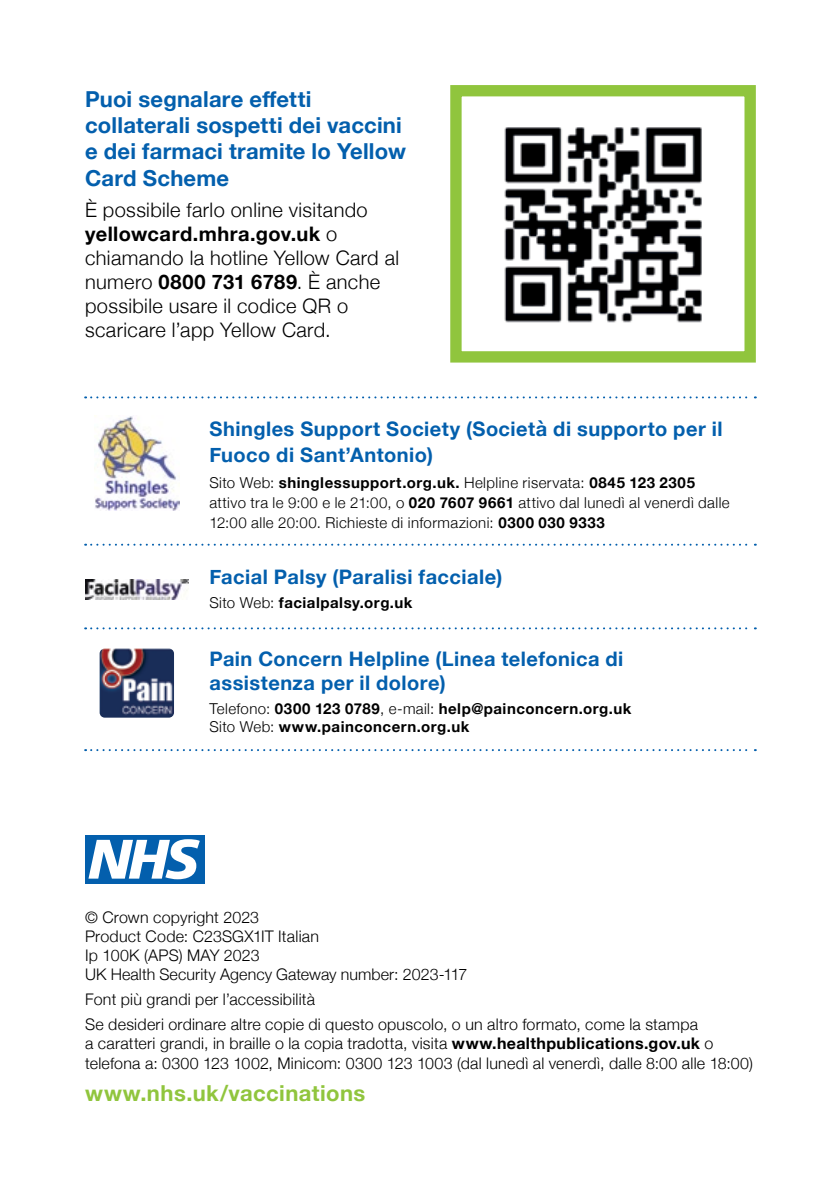
<style>
.page{position:relative;width:840px;height:1191px;background:#fff}
.page>*{position:absolute;margin:0;border:0;box-sizing:border-box;transform-origin:0 0}
.t1{font:700 22px/26.4px "Helvetica Neue";letter-spacing:.01em;color:#035fad}
.Body{font:700 22px "Helvetica Neue";letter-spacing:.02em;color:#90c53d}
.Body-2{font:300 20px/24px "Helvetica Neue";letter-spacing:.02em;color:#000}
.Body-3{font:700 20px/26px "Helvetica Neue";letter-spacing:.025em;color:#035fad}
.Body-4{font:300 16px/19.2px "Helvetica Neue";letter-spacing:.015em;color:#000}
.Body-5{font:300 15px/20px "Helvetica Neue";letter-spacing:.03em;color:#000}
.Body-6{font:700 15px/18px "Helvetica Neue";letter-spacing:.035em;color:#000}
.s1{font-weight:700}
.s2{font-weight:300}
</style>
<div class="page">
<div style="left:85px;top:835px;width:119px;height:48px;background:#035fad"></div>
<svg style="left:88px;top:839px;width:112px;height:40px"></svg>
<svg style="left:85px;top:749px;width:670px;height:2px"></svg>
<svg style="left:85px;top:544px;width:670px;height:1px"></svg>
<svg style="left:85px;top:396px;width:670px;height:2px"></svg>
<svg style="left:85px;top:627px;width:670px;height:2px"></svg>
<div style="left:450px;top:85px;width:305px;height:277px;border:11px solid #90c53d"></div>
<img style="left:504px;top:127px;width:198px;height:195px">
<img style="left:95px;top:416px;width:84px;height:95px">
<img style="left:85px;top:579px;width:103px;height:20px">
<img style="left:100px;top:648px;width:74px;height:69px">
<p class="t1" style="left:85px;top:86px;width:322px">Puoi segnalare effetti collaterali sospetti dei vaccini e dei farmaci tramite lo Yellow<br>Card Scheme</p>
<p class="Body-2" style="left:85px;top:196px;width:315px">È possibile farlo online visitando <span class="s1">yellowcard.mhra.gov.uk</span> o chiamando la hotline Yellow Card al numero <span class="s1">0800 731 6789</span>. È anche possibile usare il codice QR o scaricare l’app Yellow Card.</p>
<p class="Body-3" style="left:209px;top:416px;width:514px">Shingles Support Society (Società di supporto per il<br>Fuoco di Sant’Antonio)</p>
<p class="Body-5" style="left:209px;top:471px;width:521px">Sito Web: <span class="s1">shinglessupport.org.uk.</span> Helpline riservata: <span class="s1">0845 123 2305 </span>attivo tra le 9:00 e le 21:00, o <span class="s1">020 7607 9661</span> attivo dal lunedì al venerdì dalle<br>12:00 alle 20:00. Richieste di informazioni: <span class="s1">0300 030 9333</span></p>
<p class="Body-3" style="left:209px;top:565px;width:294px">Facial Palsy (Paralisi facciale)</p>
<p class="Body-6" style="left:209px;top:594px;width:204px"><span class="s2">Sito Web:</span> facialpalsy.org.uk</p>
<p class="Body-3" style="left:209px;top:647px;width:415px;line-height:24px">Pain Concern Helpline (Linea telefonica di assistenza per il dolore)</p>
<p class="Body-6" style="left:209px;top:700px;width:423px"><span class="s2">Telefono:</span> 0300 123 0789<span class="s2">, e-mail:</span> help@painconcern.org.uk<br><span class="s2">Sito Web:</span> www.painconcern.org.uk</p>
<p class="Body-4" style="left:85px;top:906px;width:383px">© Crown copyright 2023<br>Product Code: C23SGX1IT Italian<br>Ip 100K (APS) MAY 2023<br>UK Health Security Agency Gateway number: 2023-117</p>
<p class="Body-4" style="left:85px;top:989px;width:231px">Font più grandi per l’accessibilità</p>
<p class="Body-4" style="left:85px;top:1013px;width:669px">Se desideri ordinare altre copie di questo opuscolo, o un altro formato, come la stampa<br>a caratteri grandi, in braille o la copia tradotta, visita <span class="s1">www.healthpublications.gov.uk</span> o telefona a: 0300 123 1002, Minicom: 0300 123 1003 (dal lunedì al venerdì, dalle 8:00 alle 18:00)</p>
<p class="Body" style="left:85px;top:1075px;width:282px">www.nhs.uk/vaccinations</p>
</div>
